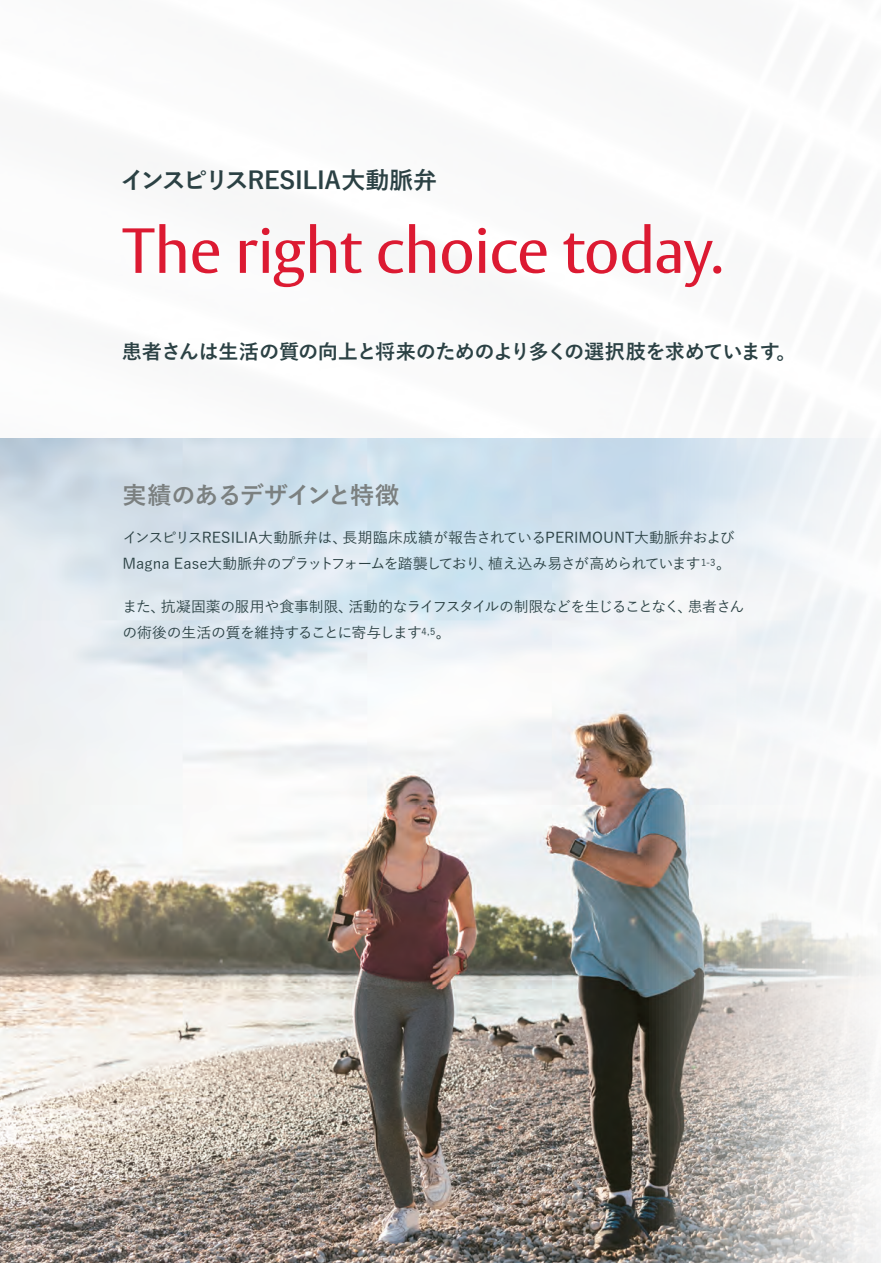
<style>
.page{position:relative;width:881px;height:1263px;background:#fff}
.page>*{position:absolute;margin:0;border:0;box-sizing:border-box;transform-origin:0 0}
.t1{font:63px "Vesta Std";letter-spacing:-.015em;color:#dc1a32}
.t2{font:700 24px "Yu Go";letter-spacing:-.015em;color:#2b4144}
.t3{font:700 24px "Yu Go";letter-spacing:-.035em;color:#7b8080}
.t4{font:700 20.25px "Yu Go";letter-spacing:-.035em;color:#2b4144}
.t5{font:500 14.85px/25.5px "Yu Go";letter-spacing:-.025em;color:#2b4144}
</style>
<div class="page">
<img style="left:0;top:438px;width:880px;height:825px">
<h2 class="t2" style="left:120px;top:167px;width:318px">インスピリスRESILIA大動脈弁</h2>
<h1 class="t1" style="left:122px;top:214px;width:602px">The right choice today.</h1>
<h3 class="t4" style="left:122px;top:340px;width:676px">患者さんは生活の質の向上と将来のためのより多くの選択肢を求めています。</h3>
<h2 class="t3" style="left:122px;top:482px;width:278px">実績のあるデザインと特徴</h2>
<p class="t5" style="left:122px;top:523px;width:613px">インスピリスRESILIA大動脈弁は、長期臨床成績が報告されているPERIMOUNT大動脈弁および<br>Magna Ease大動脈弁のプラットフォームを踏襲しており、植え込み易さが高められています<sup>1-3</sup>。</p>
<p class="t5" style="left:122px;top:592px;width:623px">また、抗凝固薬の服用や食事制限、活動的なライフスタイルの制限などを生じることなく、患者さんの術後の生活の質を維持することに寄与します<sup>4,5</sup>。</p>
</div>
